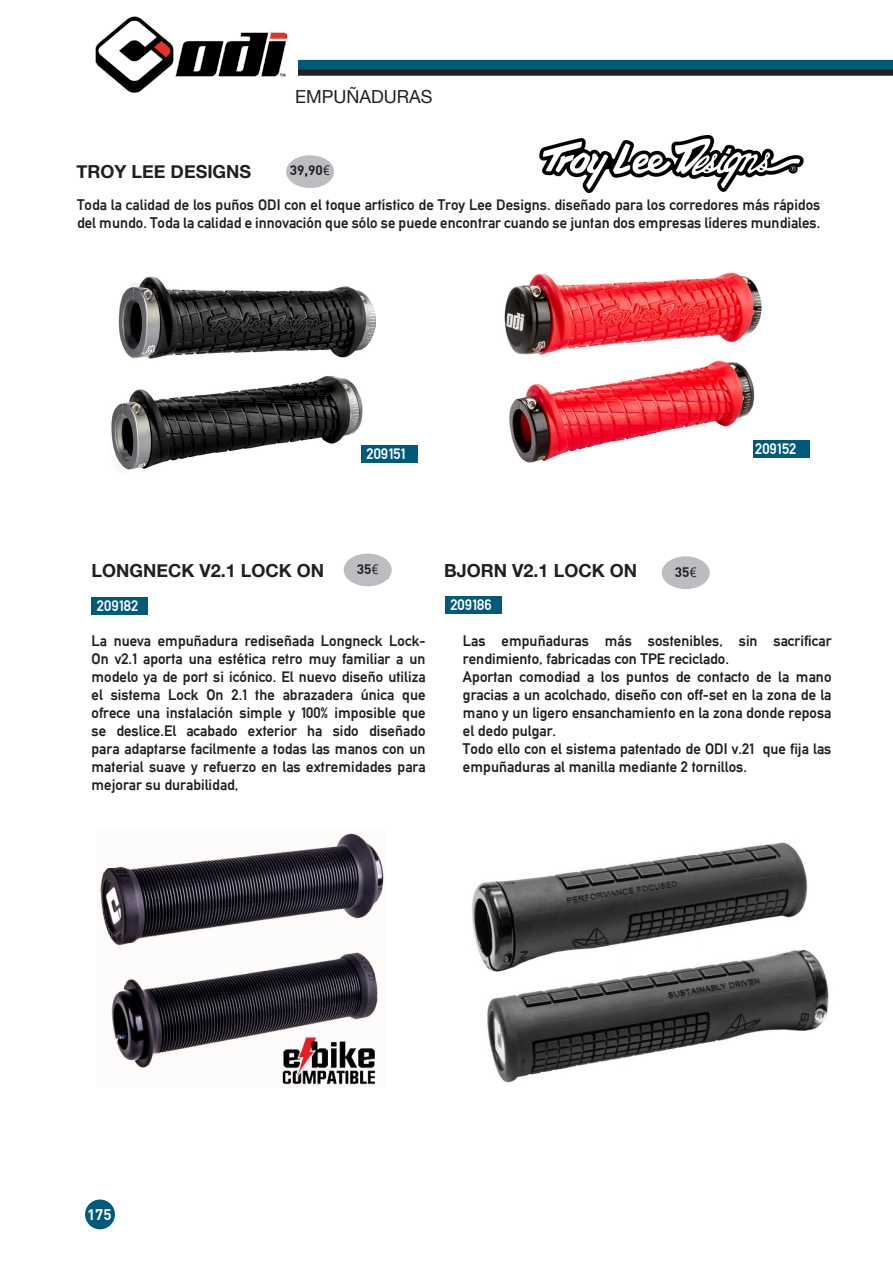
<style>
.page{position:relative;width:893px;height:1263px;background:#fff}
.page>*{position:absolute;margin:0;border:0;box-sizing:border-box;transform-origin:0 0}
.t1{font:700 18px "Helvetica Neue";color:#231f20}
.t2{font:18px "Helvetica Neue";color:#231f20}
.t3{font:15px/18px "Alte DIN1451 Mittelschriftgepraegt";color:#231f20}
.t4{font:15px "Alte DIN1451 Mittelschriftgepraegt";color:#fff}
.t5{font:700 15px "DINBEK";color:#fff}
.t6{font:700 13.5px "DINBEK";color:#231f20}
.t7{font:700 13.5px "DINBEK";color:#fff}
.s1{font-family:"Ebrima";font-weight:400}
</style>
<div class="page">
<div style="left:298px;top:60px;width:595px;height:15px;background:#005a7a"></div>
<div style="left:298px;top:70px;width:595px;height:6px;background:#231f20"></div>
<img style="left:95px;top:16px;width:192px;height:77px">
<div style="left:286px;top:155px;width:48px;height:33px;background:#bcbdc0;border-radius:50%"></div>
<img style="left:111px;top:276px;width:264px;height:194px">
<img style="left:504px;top:273px;width:258px;height:190px">
<div style="left:753px;top:440px;width:56px;height:18px;background:#005a7a"></div>
<div style="left:361px;top:445px;width:57px;height:17px;background:#005a7a"></div>
<img style="left:539px;top:135px;width:264px;height:57px">
<img style="left:100px;top:833px;width:284px;height:252px">
<div style="left:92px;top:597px;width:56px;height:18px;background:#005a7a"></div>
<div style="left:344px;top:554px;width:48px;height:32px;background:#bcbdc0;border-radius:50%"></div>
<div style="left:662px;top:556px;width:48px;height:33px;background:#bcbdc0;border-radius:50%"></div>
<div style="left:445px;top:596px;width:57px;height:18px;background:#005a7a"></div>
<img style="left:472px;top:842px;width:357px;height:241px">
<div style="left:86px;top:1200px;width:28px;height:28px;background:#005a7a;border-radius:50%"></div>
<div style="left:85px;top:1199px;width:30px;height:30px;border:2px solid #005a7a;border-radius:50%"></div>
<p class="t2" style="left:295px;top:86px;width:139px">EMPUÑADURAS</p>
<p class="t1" style="left:77px;top:161px;width:176px">TROY LEE DESIGNS</p>
<p class="t6" style="left:290px;top:162px;width:42px">39,90<span class="s1">€</span></p>
<p class="t3" style="left:77px;top:196px;width:745px">Toda la calidad de los puños ODI con el toque artístico de Troy Lee Designs. diseñado para los corredores más rápidos del mundo. Toda la calidad e innovación que sólo se puede encontrar cuando se juntan dos empresas líderes mundiales.</p>
<p class="t4" style="left:367px;top:444px;width:41px">209151</p>
<p class="t4" style="left:755px;top:440px;width:43px">209152</p>
<p class="t1" style="left:92px;top:559px;width:234px">LONGNECK V2.1 LOCK ON</p>
<p class="t6" style="left:357px;top:560px;width:23px">35<span class="s1">€</span></p>
<p class="t1" style="left:444px;top:559px;width:194px">BJORN V2.1 LOCK ON</p>
<p class="t6" style="left:675px;top:563px;width:23px">35<span class="s1">€</span></p>
<p class="t4" style="left:97px;top:597px;width:43px">209182</p>
<p class="t4" style="left:450px;top:596px;width:43px">209186</p>
<p class="t3" style="left:92px;top:632px;width:336px;text-align:justify">La nueva empuñadura rediseñada Longneck Lock-On v2.1 aporta una estética retro muy familiar a un modelo ya de port si icónico. El nuevo diseño utiliza el sistema Lock On 2.1 the abrazadera única que ofrece una instalación simple y 100% imposible que se deslice.El acabado exterior ha sido diseñado para adaptarse facilmente a todas las manos con un material suave y refuerzo en las extremidades para mejorar su durabilidad,</p>
<p class="t3" style="left:463px;top:632px;width:370px">Las empuñaduras más sostenibles, sin sacrificar rendimiento, fabricadas con TPE reciclado.</p>
<p class="t3" style="left:463px;top:668px;width:370px;text-align:justify">Aportan comodiad a los puntos de contacto de la mano gracias a un acolchado, diseño con off-set en la zona de la mano y un ligero ensanchamiento en la zona donde reposa el dedo pulgar.</p>
<p class="t3" style="left:463px;top:740px;width:370px">Todo ello con el sistema patentado de ODI v.21 que fija las empuñaduras al manilla mediante 2 tornillos.</p>
<p class="t7" style="left:88px;top:1205px;width:25px">166</p>
<p class="t5" style="left:91px;top:1205px;width:18px">39</p>
<p class="t5" style="left:87px;top:1205px;width:26px">175</p>
</div>
